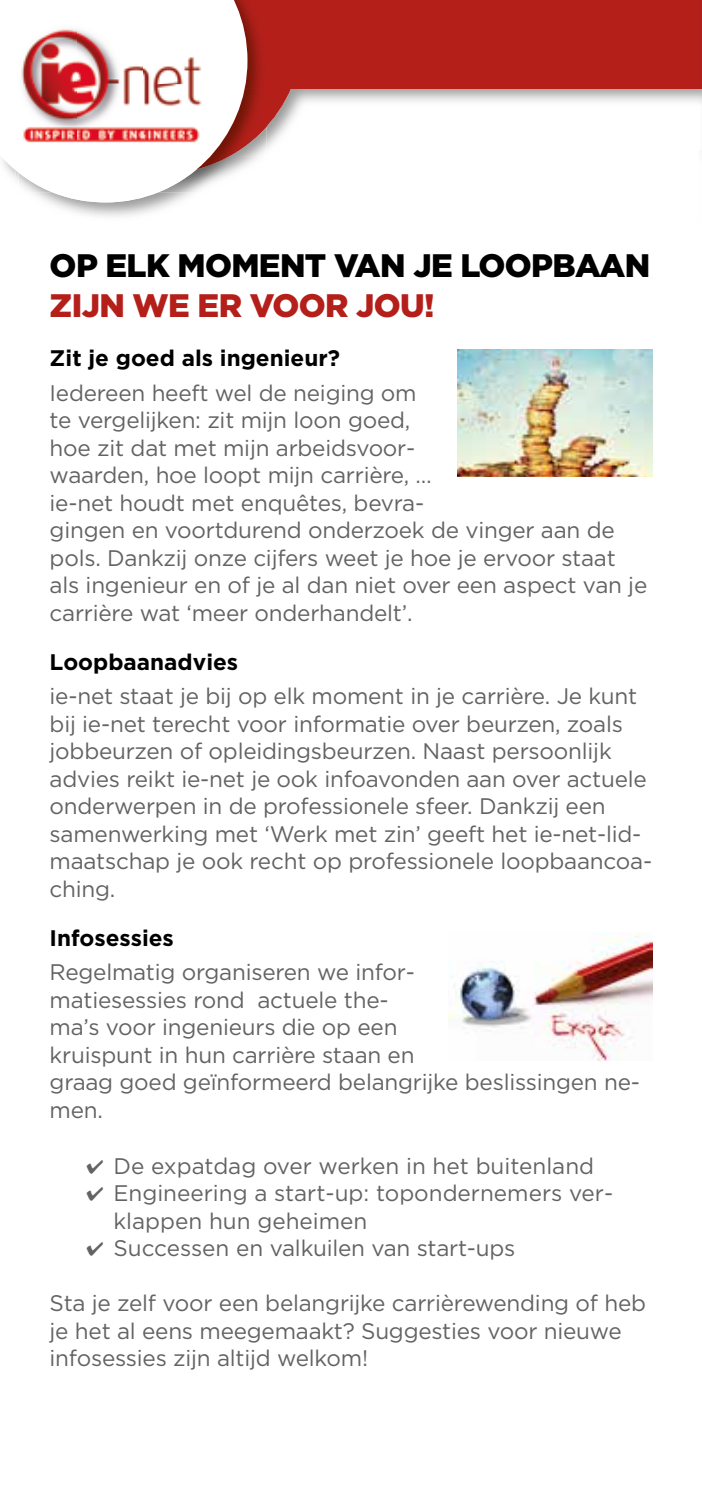
<style>
.page{position:relative;width:702px;height:1489px;background:#fff}
.page>*{position:absolute;margin:0;border:0;box-sizing:border-box;transform-origin:0 0}
.t1{font:900 32.5px "Gotham";letter-spacing:-.02em;color:#000}
.t2{font:900 32.5px "Gotham";letter-spacing:-.02em;color:#b41f1a}
.t3{font:22.5px/27.5px "Gotham";letter-spacing:-.01em;color:#646363}
.t4{font:700 22.5px "Gotham";color:#000}
</style>
<div class="page">
<svg style="left:266px;top:89px;width:37px;height:64px"></svg>
<div style="left:191px;top:0;width:511px;height:89px;background:#b41f1a"></div>
<img style="left:247px;top:89px;width:19px;height:76px">
<img style="left:247px;top:8px;width:14px;height:81px">
<svg style="left:2px;top:0;width:245px;height:202px"></svg>
<img style="left:12px;top:11px;width:198px;height:147px">
<img style="left:457px;top:349px;width:195px;height:128px">
<img style="left:448px;top:932px;width:204px;height:127px">
<h1 class="t1" style="left:50px;top:247px;width:602px">OP ELK MOMENT VAN JE LOOPBAAN</h1>
<h1 class="t2" style="left:50px;top:287px;width:386px">ZIJN WE ER VOOR JOU!</h1>
<p class="t4" style="left:50px;top:345px;width:292px">Zit je goed als ingenieur?</p>
<p class="t3" style="left:50px;top:379px;width:599px">Iedereen heeft wel de neiging om<br>te vergelijken: zit mijn loon goed,<br>hoe zit dat met mijn arbeidsvoor-<br>waarden, hoe loopt mijn carrière, …<br>ie-net houdt met enquêtes, bevra-<br>gingen en voortdurend onderzoek de vinger aan de pols. Dankzij onze cijfers weet je hoe je ervoor staat als ingenieur en of je al dan niet over een aspect van je carrière wat ‘meer onderhandelt’.</p>
<p class="t4" style="left:50px;top:648px;width:190px">Loopbaanadvies</p>
<p class="t3" style="left:50px;top:682px;width:604px">ie-net staat je bij op elk moment in je carrière. Je kunt bij ie-net terecht voor informatie over beurzen, zoals jobbeurzen of opleidingsbeurzen. Naast persoonlijk advies reikt ie-net je ook infoavonden aan over actuele onderwerpen in de professionele sfeer. Dankzij een samenwerking met ‘Werk met zin’ geeft het ie-net-lid&shy;maatschap je ook recht op professionele loopbaancoa&shy;ching.</p>
<p class="t4" style="left:50px;top:924px;width:126px">Infosessies</p>
<p class="t3" style="left:50px;top:958px;width:592px">Regelmatig organiseren we infor-<br>matiesessies rond actuele the-<br>ma’s voor ingenieurs die op een<br>kruispunt in hun carrière staan en<br>graag goed geïnformeerd belangrijke beslissingen ne&shy;men.</p>
<p class="t3" style="left:85px;top:1151px;width:510px">◊ De expatdag over werken in het buitenland</p>
<p class="t3" style="left:85px;top:1178px;width:529px">◊ Engineering a start-up: topondernemers ver-</p>
<p class="t3" style="left:113px;top:1206px;width:255px">klappen hun geheimen</p>
<p class="t3" style="left:85px;top:1233px;width:432px">◊ Successen en valkuilen van start-ups</p>
<p class="t3" style="left:50px;top:1288px;width:598px">Sta je zelf voor een belangrijke carrièrewending of heb je het al eens meegemaakt? Suggesties voor nieuwe infosessies zijn altijd welkom!</p>
</div>
